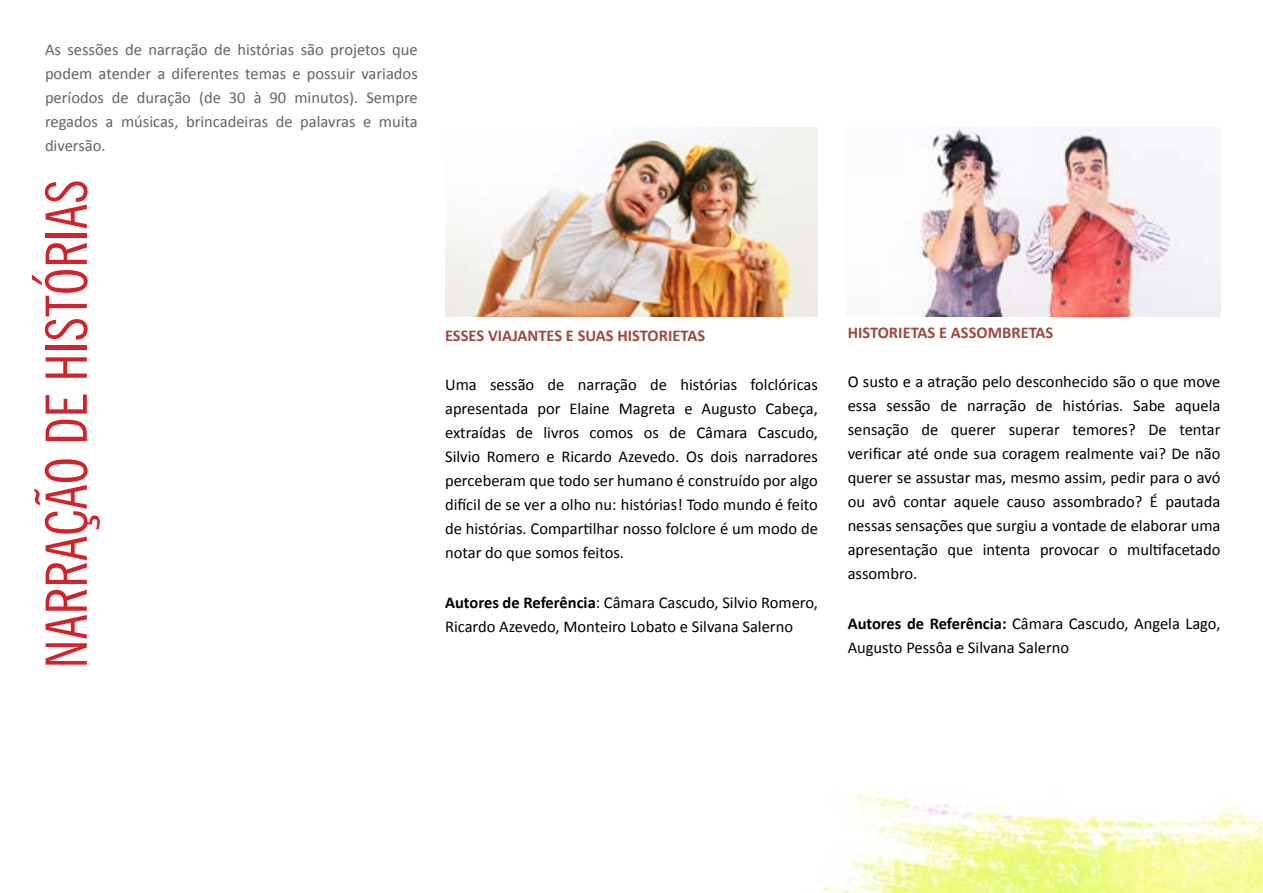
<style>
.page{position:relative;width:1263px;height:893px;background:#fff}
.page>*{position:absolute;margin:0;border:0;box-sizing:border-box;transform-origin:0 0}
.t1{font:condensed 57px "News Gothic BT";color:#d2232a}
.t2{font:16.5px/24px "Calibri";color:#000;text-align:justify}
.t3{font:16.5px/24px "Calibri";color:#636466;text-align:justify}
.t4{font:700 16.5px "Calibri";color:#9d483e}
.s1{font-weight:700}
</style>
<div class="page">
<img style="left:445px;top:128px;width:373px;height:189px">
<img style="left:915px;top:128px;width:306px;height:189px">
<img style="left:806px;top:795px;width:457px;height:98px">
<p class="t3" style="left:45px;top:38px;width:374px">As sessões de narração de histórias são projetos que podem atender a diferentes temas e possuir variados períodos de duração (de 30 à 90 minutos). Sempre regados a músicas, brincadeiras de palavras e muita diversão.</p>
<h1 class="t1" style="left:32px;top:668px;width:491px;rotate:-90deg">NARRAÇÃO DE HISTÓRIAS</h1>
<p class="t4" style="left:445px;top:325px;width:262px">ESSES VIAJANTES E SUAS HISTORIETAS</p>
<p class="t2" style="left:445px;top:373px;width:374px">Uma sessão de narração de histórias folclóricas apresentada por Elaine Magreta e Augusto Cabeça, extraídas de livros comos os de Câmara Cascudo, Silvio Romero e Ricardo Azevedo. Os dois narradores perceberam que todo ser humano é construído por algo difícil de se ver a olho nu: histórias! Todo mundo é feito de histórias. Compartilhar nosso folclore é um modo de notar do que somos feitos.</p>
<p class="t2" style="left:445px;top:591px;width:374px"><span class="s1">Autores de Referência</span>: Câmara Cascudo, Silvio Romero,<br>Ricardo Azevedo, Monteiro Lobato e Silvana Salerno</p>
<p class="t4" style="left:848px;top:322px;width:207px">HISTORIETAS E ASSOMBRETAS</p>
<p class="t2" style="left:848px;top:370px;width:374px">O susto e a atração pelo desconhecido são o que move essa sessão de narração de histórias. Sabe aquela sensação de querer superar temores? De tentar verificar até onde sua coragem realmente vai? De não querer se assustar mas, mesmo assim, pedir para o avó ou avô contar aquele causo assombrado? É pautada nessas sensações que surgiu a vontade de elaborar uma apresentação que intenta provocar o multifacetado assombro.</p>
<p class="t2" style="left:848px;top:611px;width:374px"><span class="s1">Autores de Referência:</span> Câmara Cascudo, Angela Lago,<br>Augusto Pessôa e Silvana Salerno</p>
</div>
